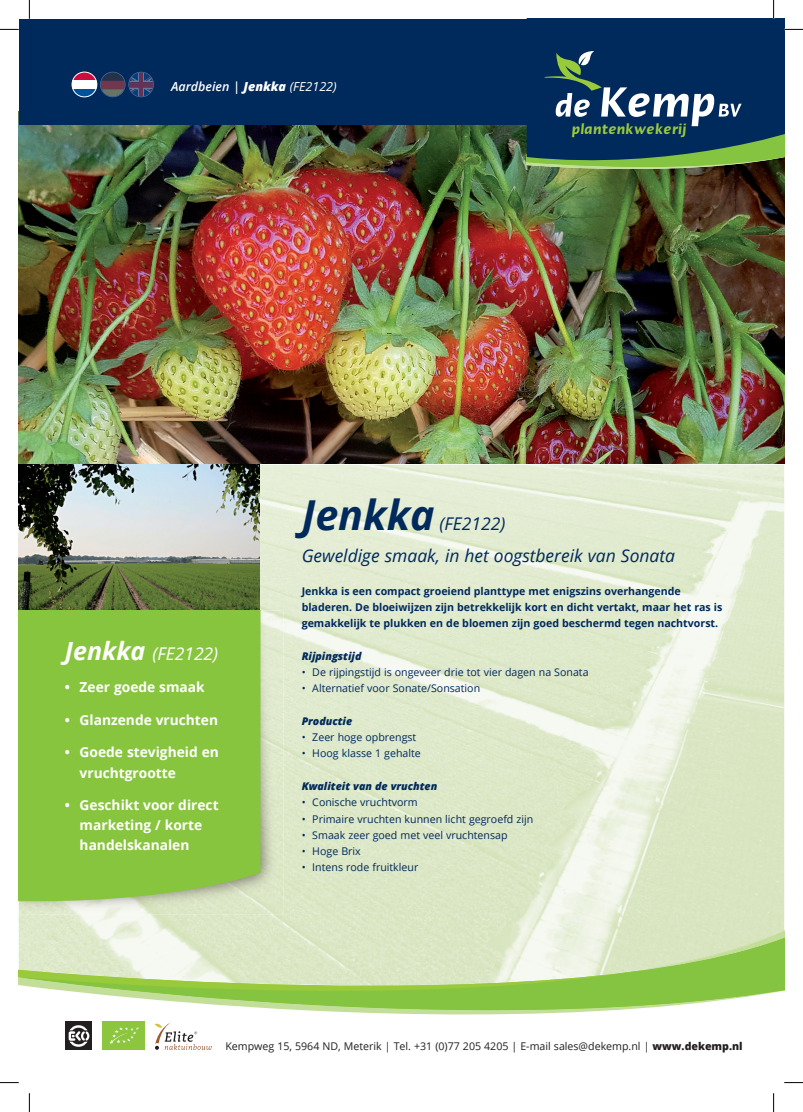
<style>
.page{position:relative;width:803px;height:1112px;background:#fff}
.page>*{position:absolute;margin:0;border:0;box-sizing:border-box;transform-origin:0 0}
.t1{font:italic 700 41.25px "Open Sans";color:#00295c}
.t2{font:italic 17.5px/32.5px "Open Sans";color:#00295c}
.t3{font:italic 17.5px "Open Sans";color:#fff}
.t4{font:italic 600 16.12px "Linotype Ergo";letter-spacing:.02em;color:#99ca3b;scale:.87 1}
.t5{font:700 13.75px/20px "Open Sans";color:#fff}
.t6{font:italic 600 12.5px "Open Sans";color:#fff}
.t7{font:10.62px "Open Sans";color:#00295c}
.t8{font:700 10.62px/16.2px "Open Sans";color:#00295c}
.t9{font:10.62px "Open Sans";color:#231f20}
.t10{font:italic 800 10.62px "Open Sans";color:#00295c}
.s1{font-weight:800}
.s2{font-weight:400}
.s3{font-weight:700;font-size:25px}
</style>
<div class="page">
<img style="left:260px;top:464px;width:309px;height:174px">
<img style="left:569px;top:464px;width:215px;height:258px">
<img style="left:283px;top:638px;width:246px;height:223px">
<img style="left:529px;top:637px;width:50px;height:285px">
<img style="left:573px;top:722px;width:211px;height:200px">
<img style="left:19px;top:914px;width:41px;height:8px">
<img style="left:277px;top:861px;width:259px;height:61px">
<img style="left:60px;top:914px;width:217px;height:8px">
<img style="left:19px;top:464px;width:241px;height:146px">
<img style="left:250px;top:610px;width:33px;height:304px">
<img style="left:19px;top:905px;width:231px;height:9px">
<div style="left:19px;top:610px;width:241px;height:295px;background:#88c53f"></div>
<img style="left:19px;top:124px;width:765px;height:340px">
<div style="left:66px;top:1021px;width:26px;height:28px;background:#231f20"></div>
<svg style="left:69px;top:1025px;width:20px;height:21px"></svg>
<div style="left:103px;top:1021px;width:42px;height:28px;background:#8bc63e"></div>
<svg style="left:110px;top:1027px;width:29px;height:17px"></svg>
<svg style="left:155px;top:1022px;width:57px;height:27px"></svg>
<div style="left:19px;top:19px;width:508px;height:105px;background:#00295c"></div>
<svg style="left:527px;top:19px;width:257px;height:153px;background:#062c57"></svg>
<svg style="left:527px;top:51px;width:257px;height:118px;background:#264d64"></svg>
<svg style="left:282px;top:1009px;width:347px;height:5px"></svg>
<svg style="left:19px;top:922px;width:765px;height:87px;background:#c8e0a6"></svg>
<svg style="left:72px;top:88px;width:25px;height:9px"></svg>
<svg style="left:72px;top:72px;width:25px;height:8px"></svg>
<div style="left:72px;top:80px;width:25px;height:8px;background:#fff"></div>
<div style="left:72px;top:72px;width:25px;height:25px;border:1px solid #fff;border-radius:50%"></div>
<svg style="left:100px;top:72px;width:54px;height:25px"></svg>
<svg style="left:0;top:29px;width:19px;height:1px"></svg>
<svg style="left:784px;top:29px;width:19px;height:1px"></svg>
<svg style="left:0;top:1082px;width:19px;height:1px"></svg>
<svg style="left:784px;top:1082px;width:19px;height:1px"></svg>
<svg style="left:29px;top:0;width:1px;height:19px"></svg>
<svg style="left:29px;top:1093px;width:1px;height:18px"></svg>
<svg style="left:773px;top:0;width:1px;height:19px"></svg>
<svg style="left:773px;top:1093px;width:1px;height:18px"></svg>
<p class="t6" style="left:171px;top:78px;width:167px">Aardbeien | <span class="s1">Jenkka</span> <span class="s2">(FE2122)</span></p>
<h3 class="t4" style="left:571px;top:121px;width:133px">plantenkwekerij</h3>
<h2 class="t3" style="left:65px;top:641px;width:155px"><span class="s3">Jenkka</span> (FE2122)</h2>
<p class="t5" style="left:65px;top:677px;width:141px">• Zeer goede smaak</p>
<p class="t5" style="left:65px;top:709px;width:155px">• Glanzende vruchten</p>
<p class="t5" style="left:80px;top:742px;width:141px;text-indent:-15px">• Goede stevigheid en vruchtgrootte</p>
<p class="t5" style="left:80px;top:794px;width:140px;text-indent:-15px">• Geschikt voor direct marketing / korte handelskanalen</p>
<h1 class="t1" style="left:302px;top:485px;width:134px">Jenkka</h1>
<h2 class="t2" style="left:302px;top:506px;width:375px;text-indent:138px">(FE2122)<br>Geweldige smaak, in het oogstbereik van Sonata</h2>
<p class="t8" style="left:302px;top:582px;width:422px">Jenkka is een compact groeiend planttype met enigszins overhangende bladeren. De bloeiwijzen zijn betrekkelijk kort en dicht vertakt, maar het ras is gemakkelijk te plukken en de bloemen zijn goed beschermd tegen nachtvorst.</p>
<p class="t10" style="left:302px;top:647px;width:61px">Rijpingstijd</p>
<p class="t7" style="left:302px;top:664px;width:288px">• De rijpingstijd is ongeveer drie tot vier dagen na Sonata</p>
<p class="t7" style="left:302px;top:681px;width:180px">• Alternatief voor Sonate/Sonsation</p>
<p class="t10" style="left:302px;top:712px;width:52px">Productie</p>
<p class="t7" style="left:302px;top:729px;width:116px">• Zeer hoge opbrengst</p>
<p class="t7" style="left:302px;top:746px;width:121px">• Hoog klasse 1 gehalte</p>
<p class="t10" style="left:302px;top:777px;width:137px">Kwaliteit van de vruchten</p>
<p class="t7" style="left:302px;top:794px;width:118px">• Conische vruchtvorm</p>
<p class="t7" style="left:302px;top:811px;width:233px">• Primaire vruchten kunnen licht gegroefd zijn</p>
<p class="t7" style="left:302px;top:827px;width:207px">• Smaak zeer goed met veel vruchtensap</p>
<p class="t7" style="left:302px;top:843px;width:61px">• Hoge Brix</p>
<p class="t7" style="left:302px;top:859px;width:118px">• Intens rode fruitkleur</p>
<p class="t9" style="left:225px;top:1038px;width:519px">Kempweg 15, 5964 ND, Meterik | Tel. +31 (0)77 205 4205 | E-mail sales@dekemp.nl | <span class="s1">www.dekemp.nl</span></p>
</div>
